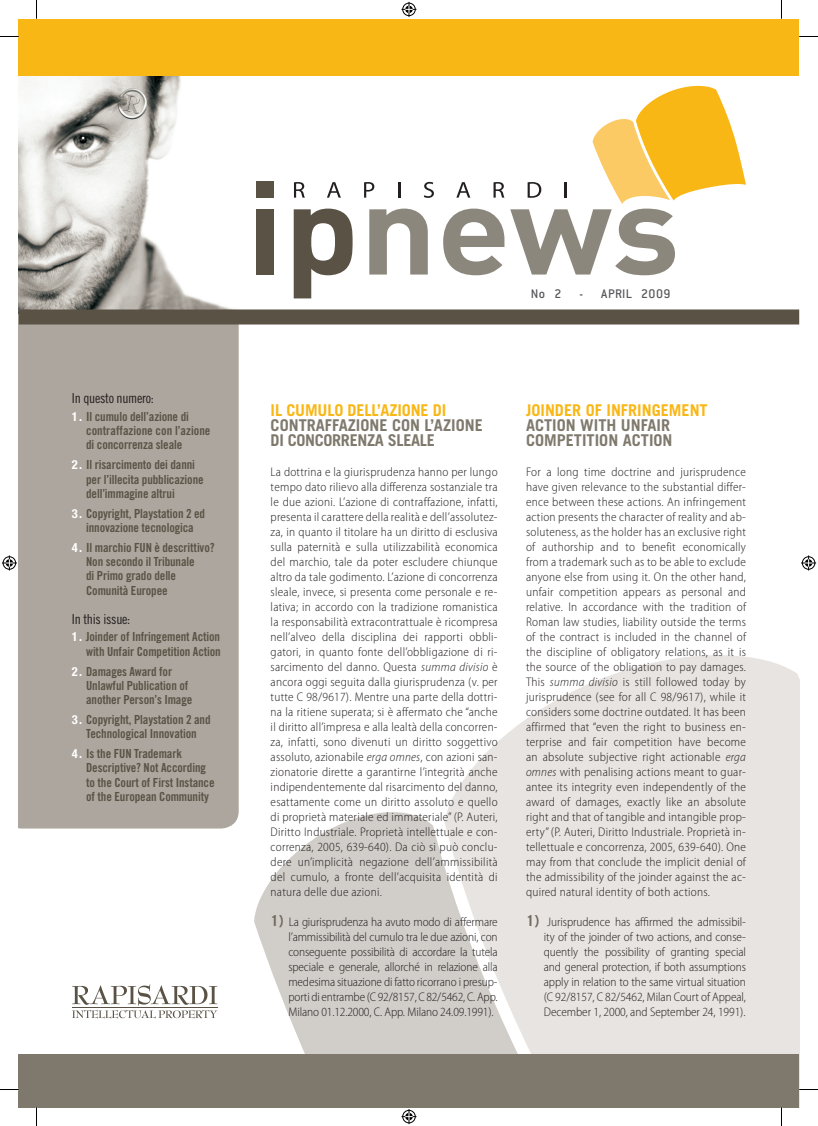
<style>
.page{position:relative;width:818px;height:1126px;background:#fff}
.page>*{position:absolute;margin:0;border:0;box-sizing:border-box;transform-origin:0 0}
.t1{font:700 16.25px/15px "Trade Gothic LT Std";color:#7f796d}
.t2{font:700 16.25px "Trade Gothic LT Std";color:#f9b716}
.t3{font:13.75px "Trade Gothic LT Std Cn 18";letter-spacing:-.02em;color:#231f20}
.t4{font:500 13.75px "Conduit ITC";letter-spacing:.015em;color:#57585a}
.t5{font:300 semi-condensed 12.5px/15px "Myriad Pro";letter-spacing:.005em;color:#231f20;text-align:justify}
.t6{font:12.5px/14.4px "Trade Gothic LT Std Bd Cn 20";letter-spacing:-.01em;color:#595245}
.s1{font-family:"Helvetica Neue LT Std";font-weight:700;font-stretch:condensed;color:#fff}
.s2{font-style:italic}
.s3{font-family:"Trade Gothic LT Std";font-weight:700;font-stretch:normal;font-size:15px;color:#716a5e}
</style>
<div class="page">
<svg style="left:254px;top:812px;width:190px;height:241px;fill:#d1cdc8"></svg>
<svg style="left:444px;top:655px;width:354px;height:398px;background:#e8e5e3"></svg>
<svg style="left:72px;top:984px;width:145px;height:34px"></svg>
<hr style="left:72px;top:1006px;width:145px;height:1px;background:#595245">
<div style="left:19px;top:324px;width:219px;height:504px;background:#ada69e"></div>
<div style="left:19px;top:1053px;width:779px;height:54px;background:#7f796d"></div>
<img style="left:19px;top:75px;width:234px;height:234px">
<div style="left:19px;top:309px;width:779px;height:15px;background:#595245"></div>
<div style="left:19px;top:19px;width:779px;height:56px;background:#f9b716"></div>
<div style="left:256px;top:181px;width:18px;height:17px;background:#595245"></div>
<div style="left:256px;top:209px;width:18px;height:65px;background:#595245"></div>
<svg style="left:293px;top:208px;width:59px;height:90px"></svg>
<svg style="left:369px;top:208px;width:58px;height:66px"></svg>
<svg style="left:443px;top:208px;width:61px;height:67px"></svg>
<svg style="left:294px;top:182px;width:10px;height:16px"></svg>
<svg style="left:327px;top:182px;width:13px;height:16px"></svg>
<svg style="left:364px;top:182px;width:10px;height:16px"></svg>
<svg style="left:398px;top:182px;width:2px;height:16px"></svg>
<svg style="left:423px;top:182px;width:10px;height:16px"></svg>
<svg style="left:456px;top:182px;width:14px;height:16px"></svg>
<svg style="left:493px;top:182px;width:11px;height:16px"></svg>
<svg style="left:510px;top:86px;width:235px;height:189px"></svg>
<svg style="left:0;top:36px;width:19px;height:1px"></svg>
<svg style="left:798px;top:36px;width:19px;height:1px"></svg>
<svg style="left:0;top:1088px;width:19px;height:2px"></svg>
<svg style="left:798px;top:1088px;width:19px;height:2px"></svg>
<svg style="left:36px;top:0;width:1px;height:19px"></svg>
<svg style="left:36px;top:1107px;width:1px;height:18px"></svg>
<svg style="left:401px;top:2px;width:15px;height:15px"></svg>
<svg style="left:401px;top:1109px;width:15px;height:14px"></svg>
<svg style="left:2px;top:555px;width:15px;height:15px"></svg>
<svg style="left:801px;top:555px;width:14px;height:15px"></svg>
<p class="t3" style="left:72px;top:389px;width:83px">In questo numero:</p>
<p class="t6" style="left:86px;top:409px;width:126px;text-indent:-14px"><span class="s1">1.</span> Il cumulo dell’azione di contraffazione con l’azione di concorrenza sleale</p>
<p class="t6" style="left:86px;top:457px;width:119px;text-indent:-14px"><span class="s1">2.</span> Il risarcimento dei danni per l’illecita pubblicazione dell’immagine altrui</p>
<p class="t6" style="left:72px;top:506px;width:135px;text-align:center"><span class="s1">3.</span> Copyright, Playstation 2 ed innovazione tecnologica</p>
<p class="t6" style="left:86px;top:540px;width:130px;text-indent:-14px"><span class="s1">4.</span> Il marchio FUN è descrittivo?<br>Non secondo il Tribunale<br>di Primo grado delle<br>Comunità Europee</p>
<p class="t3" style="left:72px;top:610px;width:60px">In this issue:</p>
<p class="t6" style="left:72px;top:629px;width:150px;text-align:right"><span class="s1">1.</span> Joinder of Infringement Action with Unfair Competition Action</p>
<p class="t6" style="left:86px;top:663px;width:108px;text-indent:-14px"><span class="s1">2.</span> Damages Award for<br>Unlawful Publication of another Person’s Image</p>
<p class="t6" style="left:72px;top:712px;width:140px;text-align:center"><span class="s1">3.</span> Copyright, Playstation 2 and<br>Technological Innovation</p>
<p class="t6" style="left:86px;top:746px;width:130px;text-indent:-14px"><span class="s1">4.</span> Is the FUN Trademark<br>Descriptive? Not According to the Court of First Instance of the European Community</p>
<p class="t4" style="left:530px;top:286px;width:32px">No 2</p>
<p class="t4" style="left:579px;top:286px;width:92px">- APRIL 2009</p>
<h1 class="t2" style="left:270px;top:400px;width:175px">IL CUMULO DELL’AZIONE DI</h1>
<h1 class="t1" style="left:270px;top:417px;width:213px">CONTRAFFAZIONE CON L’AZIONE<br>DI CONCORRENZA SLEALE</h1>
<p class="t5" style="left:270px;top:464px;width:228px">La dottrina e la giurisprudenza hanno per lungo tempo dato rilievo alla differenza sostanziale tra le due azioni. L’azione di contraffazione, infatti, presenta il carattere della realità e dell’assolutez&shy;za, in quanto il titolare ha un diritto di esclusiva sulla paternità e sulla utilizzabilità economica del marchio, tale da poter escludere chiunque altro da tale godimento. L’azione di concorrenza sleale, invece, si presenta come personale e re&shy;lativa; in accordo con la tradizione romanistica la responsabilità extracontrattuale è ricompresa nell’alveo della disciplina dei rapporti obbli&shy;gatori, in quanto fonte dell’obbligazione di ri&shy;sarcimento del danno. Questa <span class="s2">summa divisio</span> è ancora oggi seguita dalla giurisprudenza (v. per tutte C 98/9617). Mentre una parte della dottri&shy;na la ritiene superata; si è affermato che “anche il diritto all’impresa e alla lealtà della concorren&shy;za, infatti, sono divenuti un diritto soggettivo assoluto, azionabile <span class="s2">erga omnes</span>, con azioni san&shy;zionatorie dirette a garantirne l’integrità anche indipendentemente dal risarcimento del danno, esattamente come un diritto assoluto e quello di proprietà materiale ed immateriale” (P. Auteri, Diritto Industriale. Proprietà intellettuale e con&shy;correnza, 2005, 639-640). Da ciò si può conclu&shy;dere un’implicità negazione dell’ammissibilità del cumulo, a fronte dell’acquisita identità di natura delle due azioni.</p>
<p class="t5" style="left:288px;top:914px;width:211px;text-indent:-18px"><span class="s3">1)</span> La giurisprudenza ha avuto modo di affermare l’ammissibilità del cumulo tra le due azioni, con conseguente possibilità di accordare la tutela speciale e generale, allorché in relazione alla medesima situazione di fatto ricorrano i presup&shy;porti di entrambe (C 92/8157, C 82/5462, C. App.<br>Milano 01.12.2000, C. App. Milano 24.09.1991).</p>
<h1 class="t2" style="left:525px;top:400px;width:183px">JOINDER OF INFRINGEMENT</h1>
<h1 class="t1" style="left:525px;top:417px;width:148px">ACTION WITH UNFAIR<br>COMPETITION ACTION</h1>
<p class="t5" style="left:525px;top:464px;width:221px">For a long time doctrine and jurisprudence have given relevance to the substantial differ&shy;ence between these actions. An infringement action presents the character of reality and ab&shy;soluteness, as the holder has an exclusive right of authorship and to benefit economically from a trademark such as to be able to exclude anyone else from using it. On the other hand, unfair competition appears as personal and relative. In accordance with the tradition of Roman law studies, liability outside the terms of the contract is included in the channel of the discipline of obligatory relations, as it is the source of the obligation to pay damages.<br>This <span class="s2">summa divisio</span> is still followed today by jurisprudence (see for all C 98/9617), while it considers some doctrine outdated. It has been affirmed that “even the right to business en&shy;terprise and fair competition have become an absolute subjective right actionable <span class="s2">erga omnes</span> with penalising actions meant to guar&shy;antee its integrity even independently of the award of damages, exactly like an absolute right and that of tangible and intangible prop&shy;erty” (P. Auteri, Diritto Industriale. Proprietà in&shy;tellettuale e concorrenza, 2005, 639-640). One may from that conclude the implicit denial of the admissibility of the joinder against the ac&shy;quired natural identity of both actions.</p>
<p class="t5" style="left:543px;top:914px;width:203px;text-indent:-18px"><span class="s3">1)</span> Jurisprudence has affirmed the admissibil&shy;ity of the joinder of two actions, and conse&shy;quently the possibility of granting special and general protection, if both assumptions apply in relation to the same virtual situation (C 92/8157, C 82/5462, Milan Court of Appeal, December 1, 2000, and September 24, 1991).</p>
</div>
